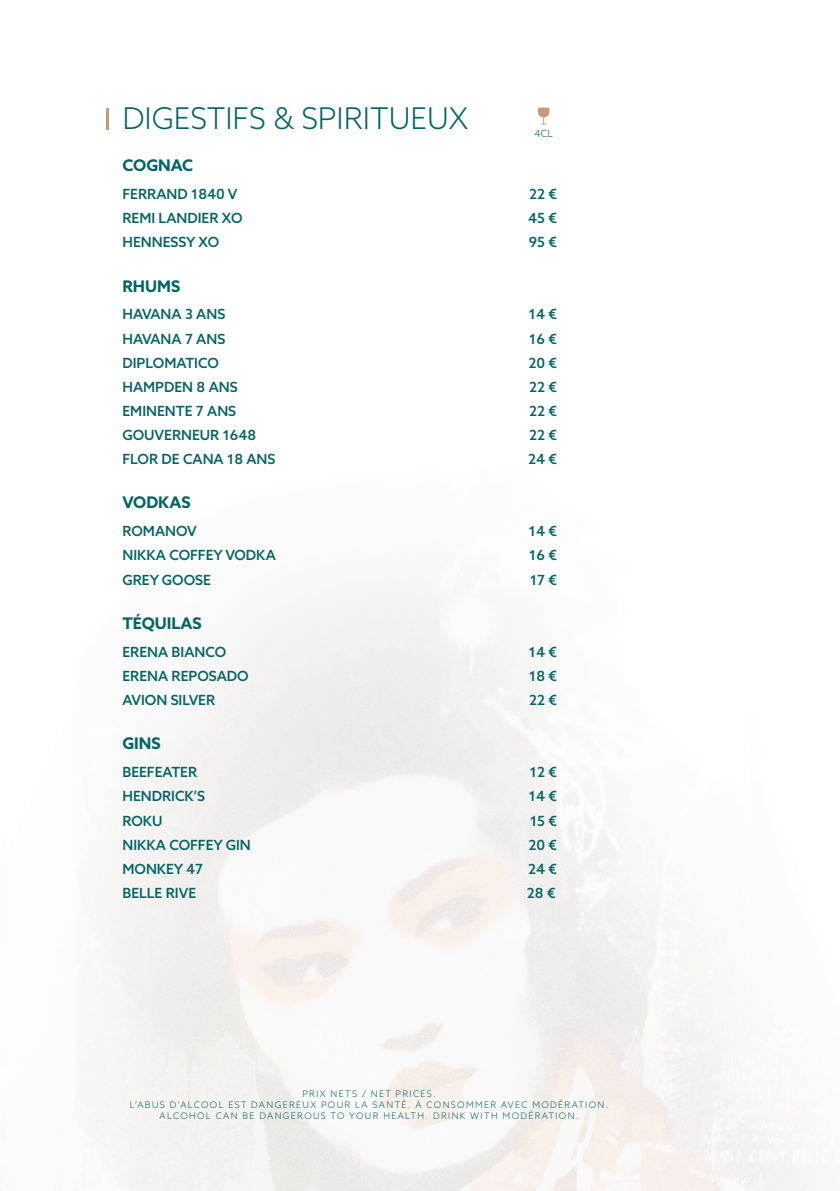
<style>
.page{position:relative;width:840px;height:1191px;background:#fff}
.page>*{position:absolute;margin:0;border:0;box-sizing:border-box;transform-origin:0 0}
.t1{font:300 30px "Azo Sans";color:#046463}
.t2{font:700 16px "Azo Sans";color:#046463}
.t3{font:500 14px "Azo Sans";color:#046463}
.t4{font:300 10px "Azo Sans";color:#046463}
.t5{font:300 9px/10.8px "Azo Sans";letter-spacing:.15em;color:#046463;text-align:center}
</style>
<div class="page">
<hr style="left:106px;top:108px;width:3px;height:21px;background:#c69b79">
<svg style="left:538px;top:108px;width:11px;height:16px"></svg>
<p class="t1" style="left:122px;top:100px;width:347px">DIGESTIFS &amp; SPIRITUEUX</p>
<p class="t2" style="left:122px;top:155px;width:72px">COGNAC</p>
<p class="t3" style="left:122px;top:185px;width:116px">FERRAND 1840 V</p>
<p class="t3" style="left:528px;top:185px;width:29px">22 €</p>
<p class="t3" style="left:122px;top:209px;width:121px">REMI LANDIER XO</p>
<p class="t3" style="left:528px;top:209px;width:30px">45 €</p>
<p class="t3" style="left:122px;top:233px;width:98px">HENNESSY XO</p>
<p class="t3" style="left:528px;top:233px;width:30px">95 €</p>
<p class="t2" style="left:122px;top:275px;width:59px">RHUMS</p>
<p class="t3" style="left:122px;top:305px;width:104px">HAVANA 3 ANS</p>
<p class="t3" style="left:528px;top:305px;width:30px">14 €</p>
<p class="t3" style="left:122px;top:329px;width:104px">HAVANA 7 ANS</p>
<p class="t3" style="left:529px;top:329px;width:29px">16 €</p>
<p class="t3" style="left:122px;top:353px;width:98px">DIPLOMATICO</p>
<p class="t3" style="left:528px;top:353px;width:30px">20 €</p>
<p class="t3" style="left:122px;top:378px;width:117px">HAMPDEN 8 ANS</p>
<p class="t3" style="left:528px;top:378px;width:29px">22 €</p>
<p class="t3" style="left:122px;top:402px;width:115px">EMINENTE 7 ANS</p>
<p class="t3" style="left:528px;top:402px;width:29px">22 €</p>
<p class="t3" style="left:122px;top:426px;width:135px">GOUVERNEUR 1648</p>
<p class="t3" style="left:528px;top:426px;width:29px">22 €</p>
<p class="t3" style="left:122px;top:450px;width:154px">FLOR DE CANA 18 ANS</p>
<p class="t3" style="left:528px;top:450px;width:30px">24 €</p>
<p class="t2" style="left:122px;top:492px;width:70px">VODKAS</p>
<p class="t3" style="left:122px;top:522px;width:76px">ROMANOV</p>
<p class="t3" style="left:528px;top:522px;width:30px">14 €</p>
<p class="t3" style="left:122px;top:546px;width:155px">NIKKA COFFEY VODKA</p>
<p class="t3" style="left:529px;top:546px;width:29px">16 €</p>
<p class="t3" style="left:122px;top:570px;width:90px">GREY GOOSE</p>
<p class="t3" style="left:529px;top:570px;width:28px">17 €</p>
<p class="t2" style="left:122px;top:613px;width:81px">TÉQUILAS</p>
<p class="t3" style="left:122px;top:643px;width:105px">ERENA BIANCO</p>
<p class="t3" style="left:528px;top:643px;width:30px">14 €</p>
<p class="t3" style="left:122px;top:667px;width:128px">ERENA REPOSADO</p>
<p class="t3" style="left:529px;top:667px;width:29px">18 €</p>
<p class="t3" style="left:122px;top:691px;width:94px">AVION SILVER</p>
<p class="t3" style="left:528px;top:691px;width:29px">22 €</p>
<p class="t2" style="left:122px;top:733px;width:40px">GINS</p>
<p class="t3" style="left:122px;top:763px;width:76px">BEEFEATER</p>
<p class="t3" style="left:529px;top:763px;width:29px">12 €</p>
<p class="t3" style="left:122px;top:787px;width:84px">HENDRICK’S</p>
<p class="t3" style="left:528px;top:787px;width:30px">14 €</p>
<p class="t3" style="left:122px;top:811px;width:41px">ROKU</p>
<p class="t3" style="left:530px;top:811px;width:28px">15 €</p>
<p class="t3" style="left:122px;top:835px;width:130px">NIKKA COFFEY GIN</p>
<p class="t3" style="left:528px;top:835px;width:30px">20 €</p>
<p class="t3" style="left:122px;top:859px;width:82px">MONKEY 47</p>
<p class="t3" style="left:528px;top:859px;width:30px">24 €</p>
<p class="t3" style="left:122px;top:883px;width:75px">BELLE RIVE</p>
<p class="t3" style="left:526px;top:883px;width:30px">28 €</p>
<p class="t4" style="left:534px;top:127px;width:20px">4CL</p>
<p class="t5" style="left:130px;top:1088px;width:480px">PRIX NETS / NET PRICES.<br>L’ABUS D’ALCOOL EST DANGEREUX POUR LA SANTÉ. À CONSOMMER AVEC MODÉRATION.<br>ALCOHOL CAN BE DANGEROUS TO YOUR HEALTH. DRINK WITH MODÉRATION.</p>
</div>
